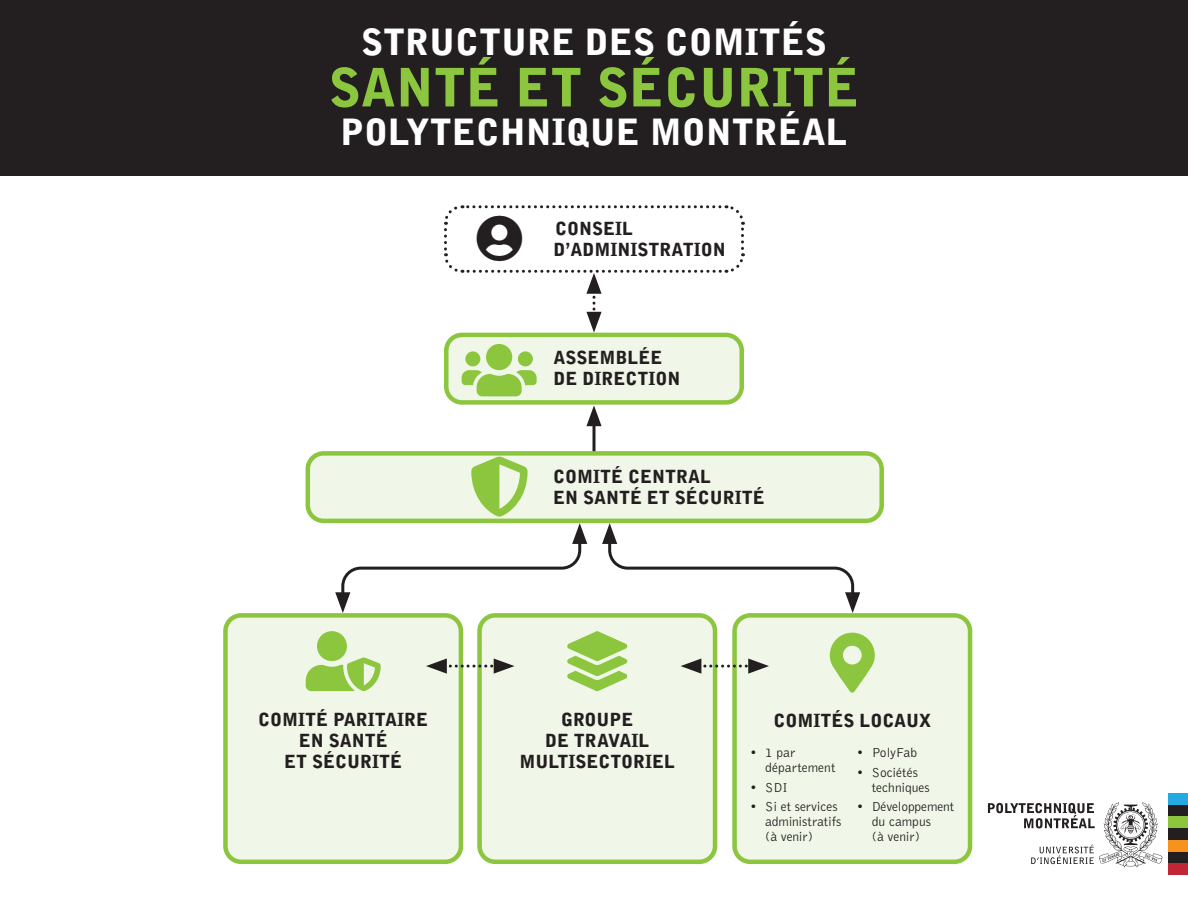
<style>
.page{position:relative;width:1188px;height:918px;background:#fff}
.page>*{position:absolute;margin:0;border:0;box-sizing:border-box;transform-origin:0 0}
.t1{font:900 52.5px "Bell Gothic Std";color:#8bc63e}
.t2{font:900 36px "Bell Gothic Std";color:#fff}
.t3{font:900 18px/21px "Bell Gothic Std";color:#231f20}
.t4{font:300 13.5px/15px "Bell Gothic Std";color:#231f20}
</style>
<div class="page">
<div style="left:0;top:0;width:1188px;height:175px;background:#231f20"></div>
<svg style="left:592px;top:426px;width:4px;height:25px"></svg>
<svg style="left:586px;top:405px;width:16px;height:21px"></svg>
<svg style="left:335px;top:523px;width:252px;height:90px"></svg>
<svg style="left:602px;top:523px;width:258px;height:90px"></svg>
<div style="left:446px;top:335px;width:296px;height:67px;background:#f1f7e8;border-radius:16px"></div>
<div style="left:444px;top:333px;width:300px;height:72px;border:4px solid #8bc63e;border-radius:16px"></div>
<div style="left:308px;top:453px;width:574px;height:68px;background:#f1f7e8;border-radius:16px"></div>
<div style="left:306px;top:451px;width:578px;height:72px;border:4px solid #8bc63e;border-radius:16px"></div>
<div style="left:480px;top:615px;width:235px;height:247px;background:#f1f7e8;border-radius:16px"></div>
<div style="left:477px;top:613px;width:240px;height:251px;border:4px solid #8bc63e;border-radius:16px"></div>
<div style="left:735px;top:615px;width:235px;height:247px;background:#f1f7e8;border-radius:16px"></div>
<div style="left:732px;top:613px;width:240px;height:251px;border:4px solid #8bc63e;border-radius:16px"></div>
<svg style="left:681px;top:658px;width:88px;height:16px"></svg>
<div style="left:1169px;top:863px;width:19px;height:12px;background:#c02636"></div>
<div style="left:1169px;top:852px;width:19px;height:11px;background:#231f20"></div>
<div style="left:1169px;top:840px;width:19px;height:12px;background:#f7931d"></div>
<div style="left:1169px;top:828px;width:19px;height:12px;background:#231f20"></div>
<div style="left:1169px;top:805px;width:19px;height:11px;background:#231f20"></div>
<div style="left:1169px;top:793px;width:19px;height:12px;background:#24aae1"></div>
<div style="left:1169px;top:816px;width:19px;height:12px;background:#8bc63e"></div>
<svg style="left:988px;top:802px;width:174px;height:66px"></svg>
<div style="left:225px;top:615px;width:236px;height:247px;background:#f1f7e8;border-radius:16px"></div>
<div style="left:223px;top:613px;width:240px;height:251px;border:4px solid #8bc63e;border-radius:16px"></div>
<svg style="left:426px;top:658px;width:89px;height:16px"></svg>
<svg style="left:444px;top:205px;width:301px;height:128px"></svg>
<h2 class="t2" style="left:361px;top:22px;width:467px">STRUCTURE DES COMITÉS</h2>
<h1 class="t1" style="left:329px;top:57px;width:532px">SANTÉ ET SÉCURITÉ</h1>
<h2 class="t2" style="left:340px;top:112px;width:509px">POLYTECHNIQUE MONTRÉAL</h2>
<p class="t3" style="left:554px;top:219px;width:174px">CONSEIL<br>D’ADMINISTRATION</p>
<p class="t3" style="left:554px;top:347px;width:128px">ASSEMBLÉE<br>DE DIRECTION</p>
<p class="t3" style="left:258px;top:709px;width:171px;text-align:center">COMITÉ PARITAIRE<br>EN SANTÉ<br>ET SÉCURITÉ</p>
<p class="t3" style="left:553px;top:466px;width:213px">COMITÉ CENTRAL<br>EN SANTÉ ET SÉCURITÉ</p>
<p class="t3" style="left:520px;top:709px;width:157px;text-align:center">GROUPE<br>DE TRAVAIL<br>MULTISECTORIEL</p>
<p class="t3" style="left:773px;top:710px;width:159px">COMITÉS LOCAUX</p>
<p class="t4" style="left:857px;top:745px;width:62px">• PolyFab</p>
<p class="t4" style="left:872px;top:765px;width:60px;text-indent:-15px">• Sociétés techniques</p>
<p class="t4" style="left:872px;top:799px;width:84px;text-indent:-15px">• Développement du campus<br>(à venir)</p>
<p class="t4" style="left:765px;top:745px;width:72px;text-indent:-15px">• 1 par département</p>
<p class="t4" style="left:750px;top:780px;width:39px">• SDI</p>
<p class="t4" style="left:765px;top:799px;width:78px;text-indent:-15px">• Si et services administratifs (à venir)</p>
</div>
